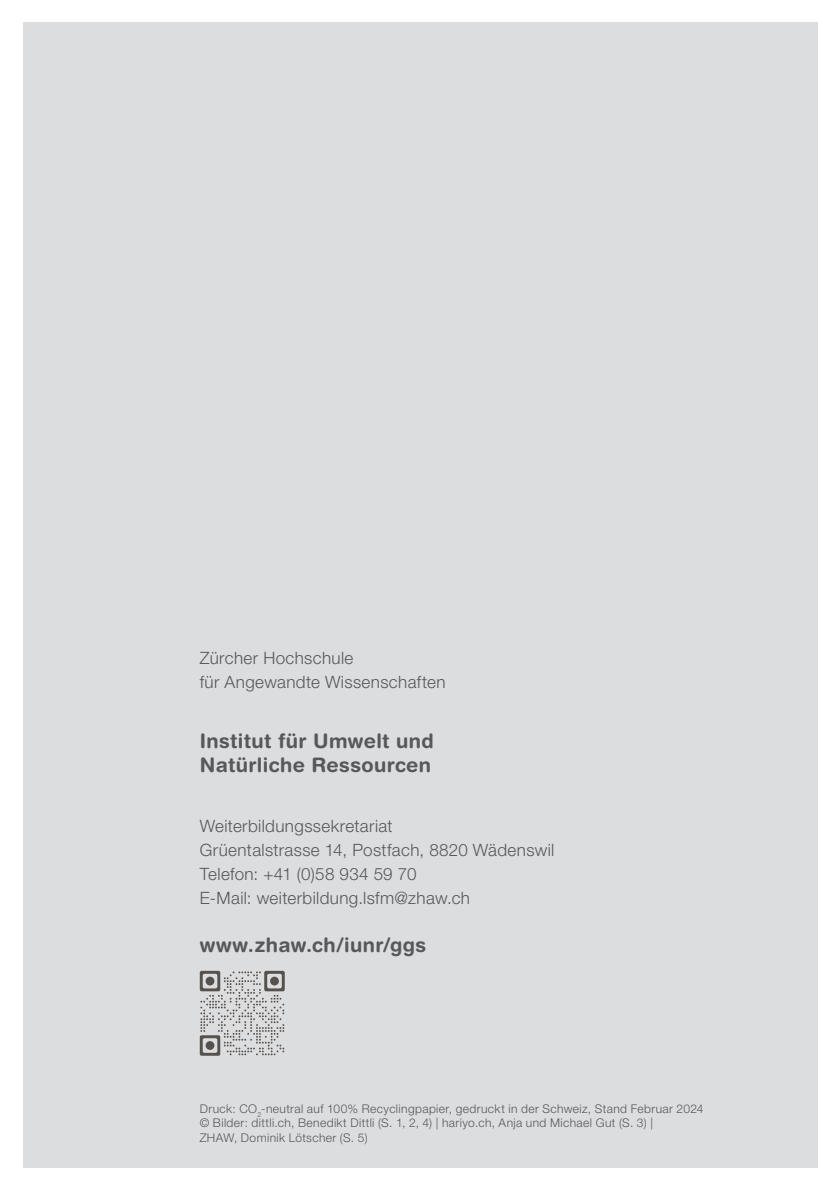
<style>
.page{position:relative;width:840px;height:1191px;background:#fff}
.page>*{position:absolute;margin:0;border:0;box-sizing:border-box;transform-origin:0 0}
.t1{font:700 20px/24px "Helvetica Rounded LT Std";letter-spacing:.02em;color:#57585a}
.t2{font:300 17px/24px "Helvetica Neue LT Pro";letter-spacing:.02em;color:#57585a}
.t3{font:300 12px/14.4px "Helvetica Neue LT Pro";letter-spacing:.035em;color:#57585a}
</style>
<div class="page">
<div style="left:23px;top:23px;width:793px;height:1145px;background:#dcdddf"></div>
<svg style="left:200px;top:970px;width:84px;height:85px"></svg>
<div style="left:205px;top:976px;width:9px;height:9px;background:#57514d;border-radius:50%"></div>
<div style="left:270px;top:976px;width:9px;height:9px;background:#57514d;border-radius:50%"></div>
<div style="left:205px;top:1041px;width:9px;height:9px;background:#57514d;border-radius:50%"></div>
<h2 class="t2" style="left:200px;top:645px;width:247px">Zürcher Hochschule<br>für Angewandte Wissenschaften</h2>
<h1 class="t1" style="left:200px;top:728px;width:235px">Institut für Umwelt und<br>Natürliche Ressourcen</h1>
<h2 class="t2" style="left:200px;top:813px;width:356px">Weiterbildungssekretariat<br>Grüentalstrasse 14, Postfach, 8820 Wädenswil Telefon: +41 (0)58 934 59 70<br>E-Mail: weiterbildung.lsfm@zhaw.ch</h2>
<h1 class="t1" style="left:200px;top:932px;width:228px">www.zhaw.ch/iunr/ggs</h1>
<p class="t3" style="left:200px;top:1101px;width:505px">Druck: CO<sub>2</sub>-neutral auf 100% Recyclingpapier, gedruckt in der Schweiz, Stand Februar 2024 © Bilder: dittli.ch, Benedikt Dittli (S. 1, 2, 4) | hariyo.ch, Anja und Michael Gut (S. 3) |<br>ZHAW, Dominik Lötscher (S. 5)</p>
</div>
